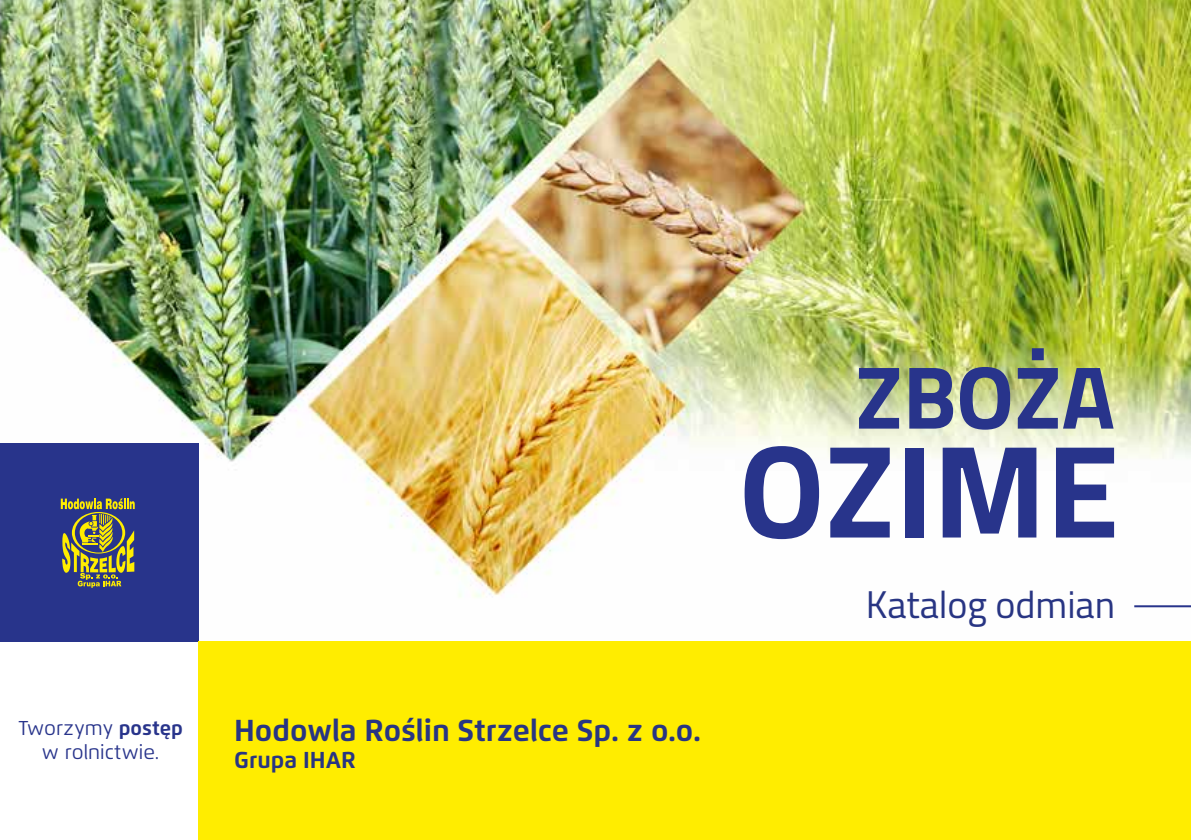
<style>
.page{position:relative;width:1191px;height:840px;background:#fff}
.page>*{position:absolute;margin:0;border:0;box-sizing:border-box;transform-origin:0 0}
.t1{font:700 132px "Cairo";color:#28348b}
.t2{font:700 89px "Cairo";color:#28348b}
.t3{font:38px "Cairo";color:#283583}
.t4{font:700 30.2px "Flexo";letter-spacing:-.005em;color:#283583}
.t5{font:700 23px "Flexo";color:#283583}
.t6{font:20px/24px "Flexo";color:#28348b;text-align:center}
.s1{font-weight:700}
</style>
<div class="page">
<img style="left:0;top:0;width:1191px;height:641px">
<div style="left:0;top:442px;width:198px;height:199px;background:#28348b"></div>
<div style="left:198px;top:641px;width:993px;height:198px;background:#ffed00"></div>
<svg style="left:61px;top:498px;width:74px;height:89px"></svg>
<hr style="left:1134px;top:605px;width:57px;height:2px;background:#28348b">
<p class="t6" style="left:18px;top:715px;width:166px">Tworzymy <span class="s1">postęp </span>w rolnictwie.</p>
<p class="t4" style="left:234px;top:711px;width:468px">Hodowla Roślin Strzelce Sp. z o.o.</p>
<p class="t5" style="left:234px;top:745px;width:123px">Grupa IHAR</p>
<h2 class="t2" style="left:855px;top:345px;width:261px">ZBOŻA</h2>
<h1 class="t1" style="left:739px;top:414px;width:382px">OZIME</h1>
<p class="t3" style="left:865px;top:572px;width:251px">Katalog odmian</p>
</div>
